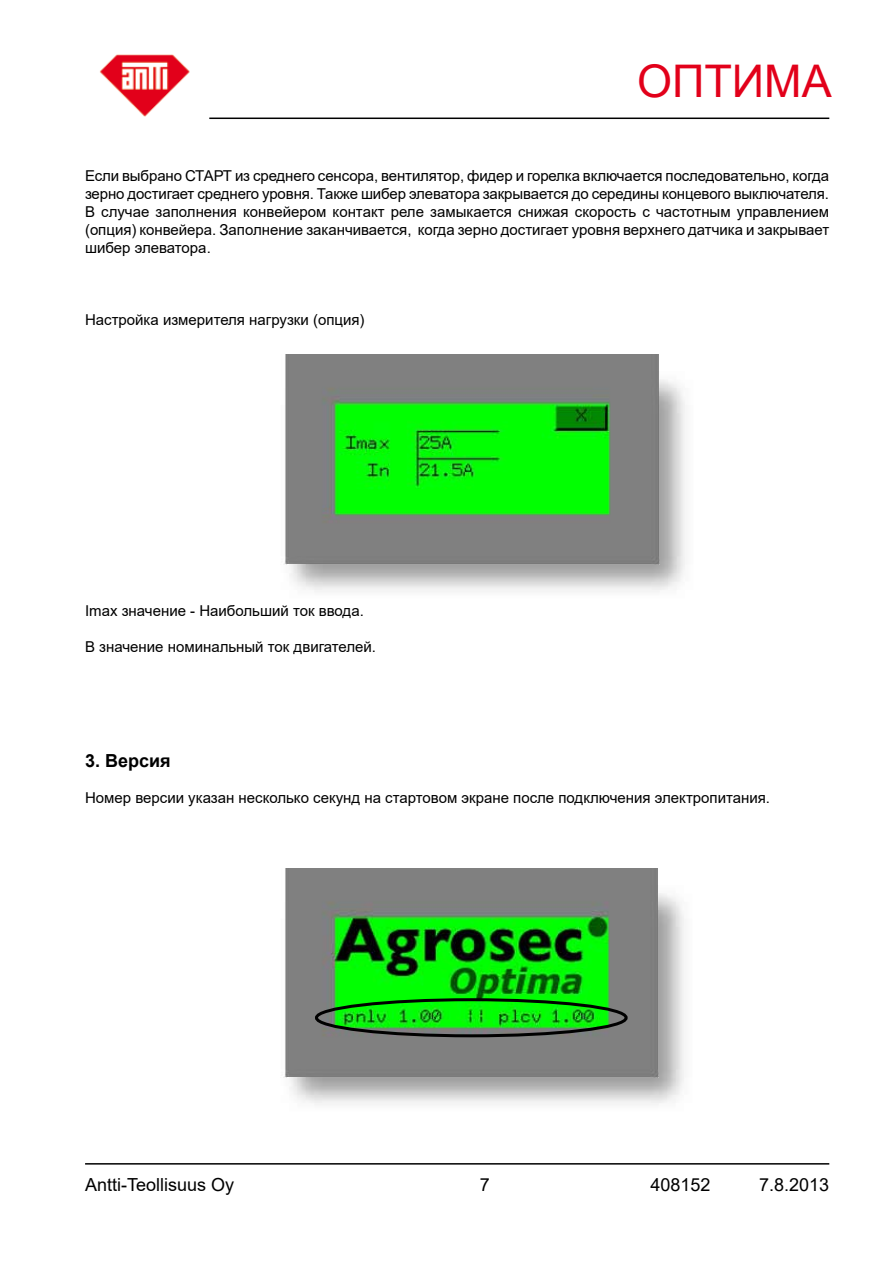
<style>
.page{position:relative;width:893px;height:1263px;background:#fff}
.page>*{position:absolute;margin:0;border:0;box-sizing:border-box;transform-origin:0 0}
.t1{font:45px "Arial";color:#e2001a}
.t2{font:18px "Arial";color:#000}
.t3{font:700 18px "Arial";color:#000}
.t4{font:15px/18px "Arial";color:#000;text-align:justify}
</style>
<div class="page">
<hr style="left:85px;top:1163px;width:744px;height:1px;background:#000">
<hr style="left:209px;top:118px;width:620px;height:1px;background:#000">
<img style="left:100px;top:54px;width:90px;height:63px">
<img style="left:284px;top:355px;width:401px;height:237px">
<img style="left:283px;top:868px;width:401px;height:237px">
<div style="left:315px;top:998px;width:313px;height:39px;border:3px solid #000;border-radius:50%"></div>
<h1 class="t1" style="left:637px;top:50px;width:196px">OПТИMA</h1>
<p class="t4" style="left:85px;top:167px;width:746px">Если выбрано СТАРТ из среднего сенсора, вентилятор, фидер и горелка включается последовательно, когда зерно достигает среднего уровня. Также шибер элеватора закрывается до середины концевого выключателя.<br>В случае заполнения конвейером контакт реле замыкается снижая скорость с частотным управлением (опция) конвейера. Заполнение заканчивается, когда зерно достигает уровня верхнего датчика и закрывает шибер элеватора.</p>
<p class="t4" style="left:85px;top:311px;width:281px">Настройка измерителя нагрузки (опция)</p>
<p class="t4" style="left:85px;top:602px;width:280px">Imax значение - Наибольший ток ввода.</p>
<p class="t4" style="left:85px;top:638px;width:293px">В значение номинальный ток двигателей.</p>
<p class="t3" style="left:85px;top:748px;width:87px">3. Версия</p>
<p class="t4" style="left:85px;top:789px;width:686px">Номер версии указан несколько секунд на стартовом экране после подключения электропитания.</p>
<p class="t2" style="left:85px;top:1172px;width:151px">Antti-Teollisuus Oy</p>
<p class="t2" style="left:480px;top:1172px;width:12px">7</p>
<p class="t2" style="left:650px;top:1172px;width:62px">408152</p>
<p class="t2" style="left:759px;top:1172px;width:72px">7.8.2013</p>
</div>
